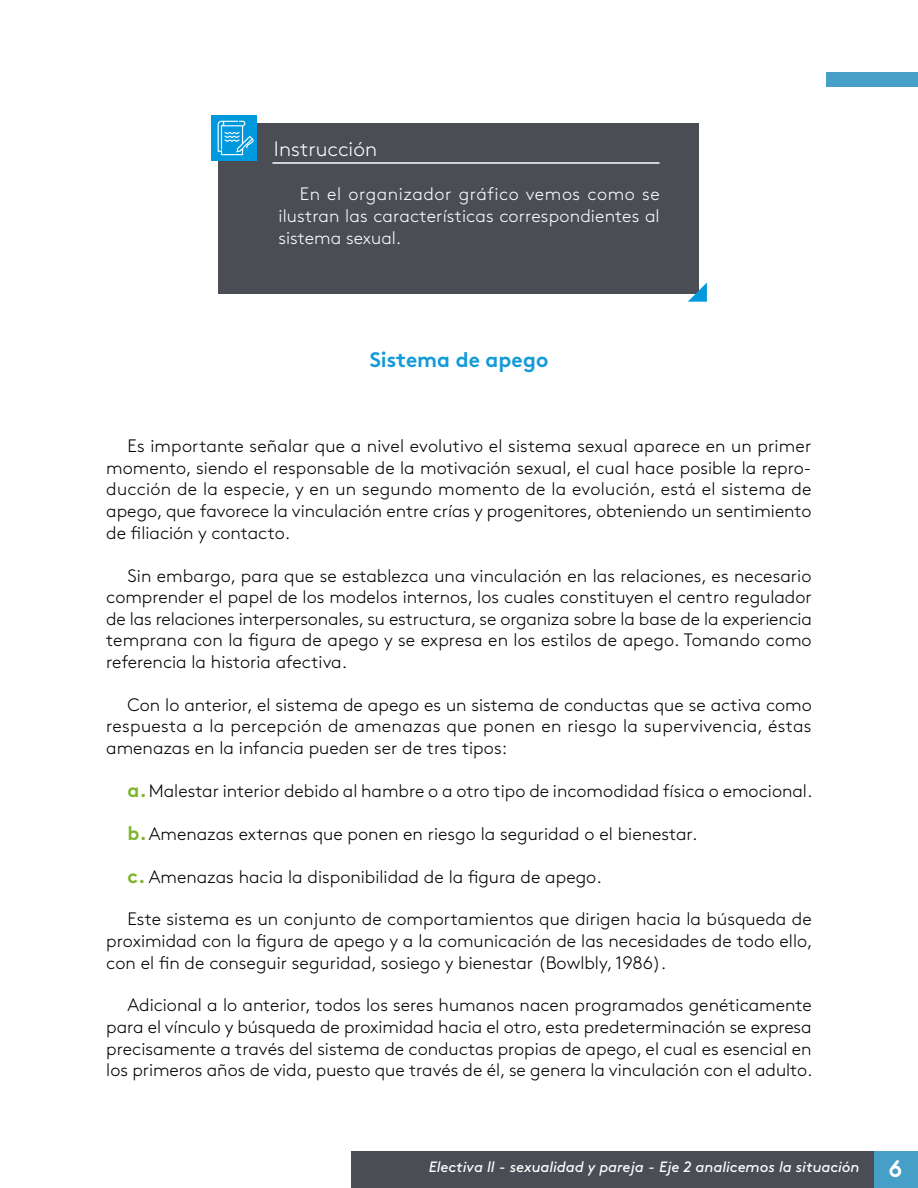
<style>
.page{position:relative;width:918px;height:1188px;background:#fff}
.page>*{position:absolute;margin:0;border:0;box-sizing:border-box;transform-origin:0 0}
.t1{font:21px "Brown Std Bold Alt";color:#149bd7}
.t2{font:300 20.85px "Brown Std";color:#fff}
.t3{font:300 18px/21.6px "Brown Std";color:#000;text-align:justify}
.t4{font:300 18px/21.6px "Brown Std";letter-spacing:.01em;color:#fff;text-align:justify}
.t5{font:italic 15px "Brown Std";letter-spacing:-.005em;color:#fff}
.s1{font-family:"Brown Std Bold Alt";font-weight:400;font-size:19.5px;color:#7eb62d}
.s2{font-family:"Areandina Voz";font-style:normal;font-size:24px}
</style>
<div class="page">
<div style="left:826px;top:72px;width:92px;height:15px;background:#469fc7"></div>
<div style="left:873px;top:1151px;width:45px;height:37px;background:#469fc7"></div>
<div style="left:351px;top:1151px;width:522px;height:37px;background:#4a4d54"></div>
<div style="left:219px;top:124px;width:480px;height:170px;background:#4a4d54"></div>
<hr style="left:273px;top:162px;width:386px;height:2px;background:#fff">
<div style="left:211px;top:115px;width:46px;height:45px;background:#0099de"></div>
<svg style="left:218px;top:121px;width:36px;height:34px"></svg>
<svg style="left:688px;top:283px;width:19px;height:19px"></svg>
<p class="t2" style="left:274px;top:137px;width:105px">Instrucción</p>
<p class="t4" style="left:279px;top:184px;width:383px;text-indent:21px">En el organizador gráfico vemos como se ilustran las características correspondientes al sistema sexual.</p>
<p class="t1" style="left:370px;top:346px;width:180px">Sistema de apego</p>
<p class="t3" style="left:106px;top:436px;width:707px;text-indent:21px">Es importante señalar que a nivel evolutivo el sistema sexual aparece en un primer momento, siendo el responsable de la motivación sexual, el cual hace posible la repro&shy;ducción de la especie, y en un segundo momento de la evolución, está el sistema de apego, que favorece la vinculación entre crías y progenitores, obteniendo un sentimiento de filiación y contacto.</p>
<p class="t3" style="left:106px;top:565px;width:707px;text-indent:21px">Sin embargo, para que se establezca una vinculación en las relaciones, es necesario comprender el papel de los modelos internos, los cuales constituyen el centro regulador de las relaciones interpersonales, su estructura, se organiza sobre la base de la experiencia temprana con la figura de apego y se expresa en los estilos de apego. Tomando como referencia la historia afectiva.</p>
<p class="t3" style="left:106px;top:694px;width:707px;text-indent:21px">Con lo anterior, el sistema de apego es un sistema de conductas que se activa como respuesta a la percepción de amenazas que ponen en riesgo la supervivencia, éstas amenazas en la infancia pueden ser de tres tipos:</p>
<p class="t3" style="left:128px;top:780px;width:683px"><span class="s1">a.</span>Malestar interior debido al hambre o a otro tipo de incomodidad física o emocional.</p>
<p class="t3" style="left:128px;top:823px;width:568px"><span class="s1">b.</span>Amenazas externas que ponen en riesgo la seguridad o el bienestar.</p>
<p class="t3" style="left:128px;top:866px;width:472px"><span class="s1">c.</span> Amenazas hacia la disponibilidad de la figura de apego.</p>
<p class="t3" style="left:106px;top:909px;width:708px;text-indent:21px">Este sistema es un conjunto de comportamientos que dirigen hacia la búsqueda de proximidad con la figura de apego y a la comunicación de las necesidades de todo ello, con el fin de conseguir seguridad, sosiego y bienestar (Bowlbly, 1986).</p>
<p class="t3" style="left:106px;top:995px;width:707px;text-indent:21px">Adicional a lo anterior, todos los seres humanos nacen programados genéticamente para el vínculo y búsqueda de proximidad hacia el otro, esta predeterminación se expresa precisamente a través del sistema de conductas propias de apego, el cual es esencial en los primeros años de vida, puesto que través de él, se genera la vinculación con el adulto.</p>
<p class="t5" style="left:429px;top:1158px;width:475px">Electiva ll - sexualidad y pareja - Eje 2 analicemos la situación <span class="s2">6</span></p>
</div>
